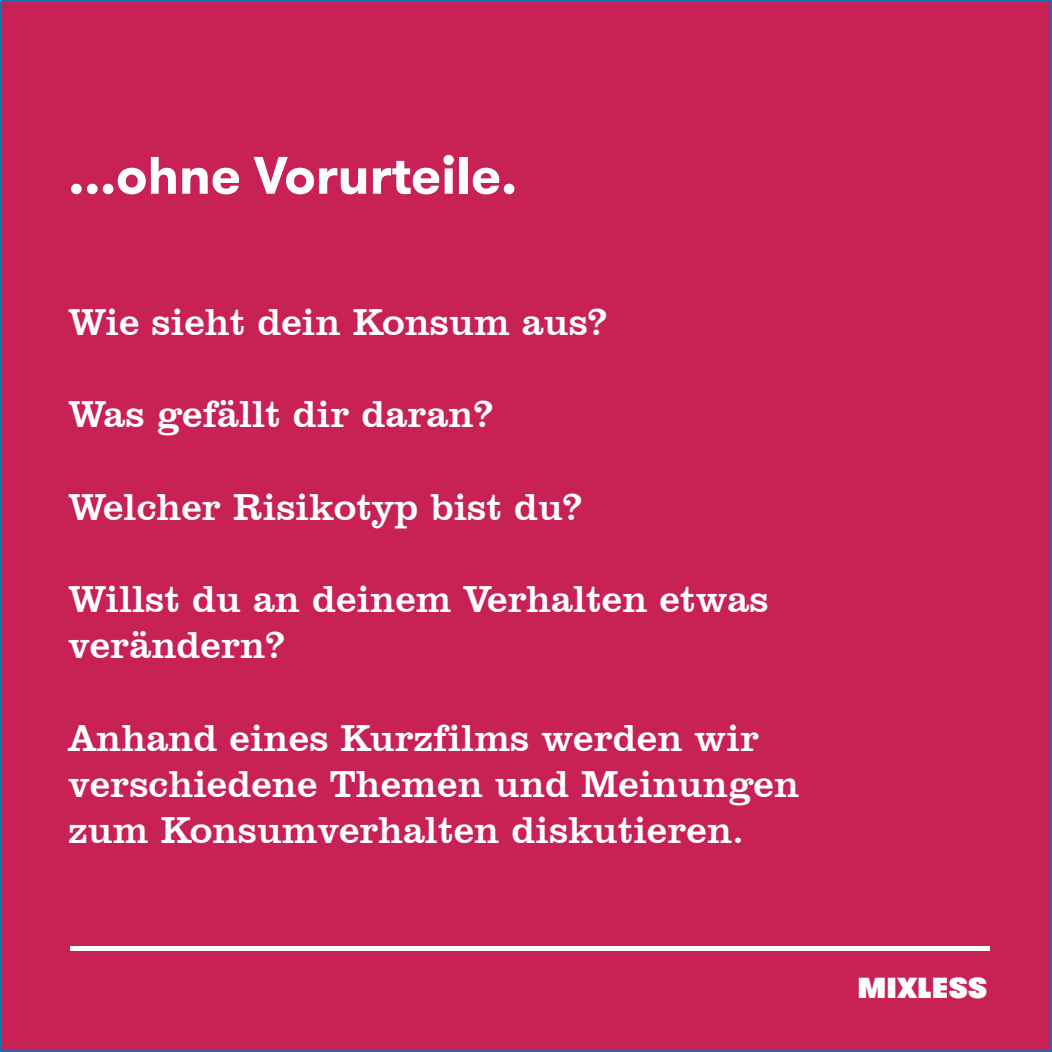
<style>
.page{position:relative;width:1052px;height:1052px;background:#c72156}
.page>*{position:absolute;margin:0;border:0;box-sizing:border-box;transform-origin:0 0}
.t1{font:700 52.5px "GT Walsheim";color:#fff}
.t2{font:38.5px/46.2px "Clarendon BT";color:#fff}
.t3{font:800 28.7px "GT Walsheim";color:#fff}
</style>
<div class="page">
<div style="left:70px;top:946px;width:919px;height:5px;background:#fff"></div>
<h1 class="t1" style="left:68px;top:141px;width:450px">...ohne Vorurteile.</h1>
<p class="t2" style="left:68px;top:298px;width:540px">Wie sieht dein Konsum aus?</p>
<p class="t2" style="left:68px;top:390px;width:426px">Was gefällt dir daran?</p>
<p class="t2" style="left:68px;top:483px;width:515px">Welcher Risikotyp bist du?</p>
<p class="t2" style="left:68px;top:575px;width:701px">Willst du an deinem Verhalten etwas verändern?</p>
<p class="t2" style="left:68px;top:714px;width:732px">Anhand eines Kurzfilms werden wir verschiedene Themen und Meinungen zum Konsumverhalten diskutieren.</p>
<p class="t3" style="left:857px;top:968px;width:132px">MIXLESS</p>
</div>
